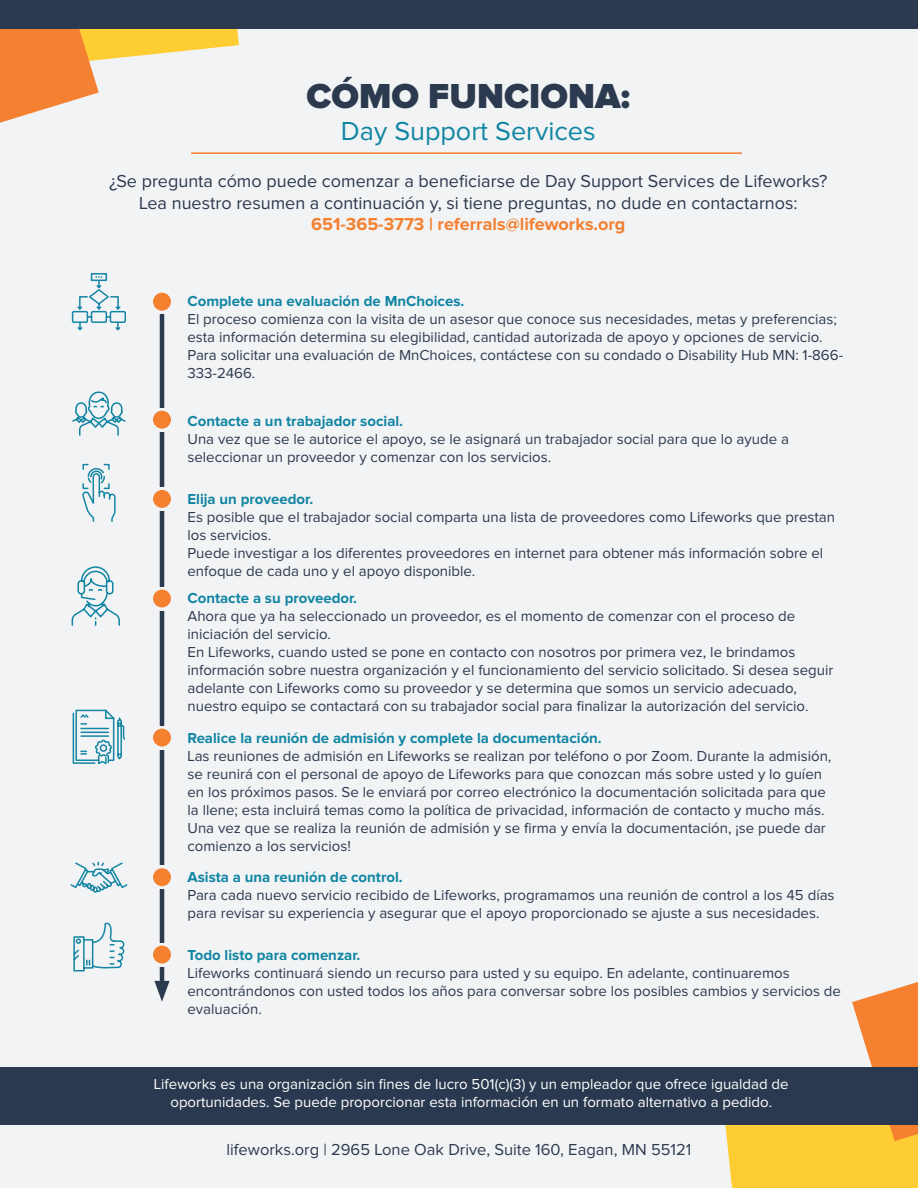
<style>
.page{position:relative;width:918px;height:1188px;background:#f2f3f4}
.page>*{position:absolute;margin:0;border:0;box-sizing:border-box;transform-origin:0 0}
.t1{font:900 36px "Proxima Nova";color:#2c3a4f}
.t2{font:27px "Proxima Nova";color:#1085a3}
.t3{font:18px "Proxima Nova";color:#2c3a4f}
.t4{font:700 18px "Proxima Nova";color:#f48031}
.t5{font:16.5px "Proxima Nova";color:#2c3a4f}
.t6{font:15px/18px "Proxima Nova";color:#2c3a4f}
.t7{font:700 15px "Proxima Nova";color:#1085a3}
.t8{font:15px/18px "Proxima Nova";color:#fff;text-align:center}
.s1{color:#f48030}
</style>
<div class="page">
<hr style="left:160px;top:302px;width:4px;height:687px;background:#2c3a4f">
<svg style="left:154px;top:981px;width:16px;height:21px"></svg>
<div style="left:150px;top:587px;width:24px;height:23px;background:#f2f3f4"></div>
<div style="left:150px;top:726px;width:24px;height:23px;background:#f2f3f4"></div>
<div style="left:150px;top:866px;width:24px;height:23px;background:#f2f3f4"></div>
<div style="left:150px;top:943px;width:24px;height:23px;background:#f2f3f4"></div>
<div style="left:153px;top:590px;width:18px;height:18px;background:#f48030;border-radius:50%"></div>
<div style="left:153px;top:729px;width:18px;height:18px;background:#f48030;border-radius:50%"></div>
<div style="left:153px;top:868px;width:18px;height:18px;background:#f48030;border-radius:50%"></div>
<div style="left:153px;top:946px;width:18px;height:18px;background:#f48030;border-radius:50%"></div>
<svg style="left:73px;top:922px;width:52px;height:50px"></svg>
<svg style="left:70px;top:861px;width:58px;height:32px"></svg>
<svg style="left:72px;top:709px;width:54px;height:56px"></svg>
<div style="left:0;top:0;width:918px;height:29px;background:#2c3a4f"></div>
<hr style="left:191px;top:152px;width:551px;height:2px;background:#f48030">
<svg style="left:725px;top:982px;width:193px;height:206px"></svg>
<svg style="left:0;top:29px;width:239px;height:494px"></svg>
<div style="left:0;top:1067px;width:918px;height:58px;background:#2a394f"></div>
<svg style="left:71px;top:566px;width:49px;height:60px"></svg>
<p class="t1" style="left:306px;top:75px;width:325px">CÓMO FUNCIONA:</p>
<p class="t2" style="left:341px;top:119px;width:256px">Day Support Services</p>
<p class="t3" style="left:109px;top:173px;width:720px">¿Se pregunta cómo puede comenzar a beneficiarse de Day Support Services de Lifeworks?</p>
<p class="t3" style="left:139px;top:195px;width:660px">Lea nuestro resumen a continuación y, si tiene preguntas, no dude en contactarnos:</p>
<p class="t4" style="left:311px;top:214px;width:316px"><span class="s1">651-365-3773 |</span> referrals@lifeworks.org</p>
<p class="t7" style="left:188px;top:292px;width:278px">Complete una evaluación de MnChoices.</p>
<p class="t6" style="left:188px;top:311px;width:657px">El proceso comienza con la visita de un asesor que conoce sus necesidades, metas y preferencias; esta información determina su elegibilidad, cantidad autorizada de apoyo y opciones de servicio.<br>Para solicitar una evaluación de MnChoices, contáctese con su condado o Disability Hub MN: 1-866- 333-2466.</p>
<p class="t7" style="left:188px;top:412px;width:217px">Contacte a un trabajador social.</p>
<p class="t6" style="left:188px;top:431px;width:603px">Una vez que se le autorice el apoyo, se le asignará un trabajador social para que lo ayude a seleccionar un proveedor y comenzar con los servicios.</p>
<p class="t7" style="left:188px;top:490px;width:127px">Elija un proveedor.</p>
<p class="t6" style="left:188px;top:509px;width:649px">Es posible que el trabajador social comparta una lista de proveedores como Lifeworks que prestan los servicios.</p>
<p class="t6" style="left:188px;top:545px;width:637px">Puede investigar a los diferentes proveedores en internet para obtener más información sobre el enfoque de cada uno y el apoyo disponible.</p>
<p class="t7" style="left:188px;top:589px;width:171px">Contacte a su proveedor.</p>
<p class="t6" style="left:188px;top:608px;width:609px">Ahora que ya ha seleccionado un proveedor, es el momento de comenzar con el proceso de iniciación del servicio.</p>
<p class="t6" style="left:188px;top:644px;width:647px">En Lifeworks, cuando usted se pone en contacto con nosotros por primera vez, le brindamos información sobre nuestra organización y el funcionamiento del servicio solicitado. Si desea seguir adelante con Lifeworks como su proveedor y se determina que somos un servicio adecuado, nuestro equipo se contactará con su trabajador social para finalizar la autorización del servicio.</p>
<p class="t7" style="left:188px;top:729px;width:416px">Realice la reunión de admisión y complete la documentación.</p>
<p class="t6" style="left:188px;top:747px;width:645px">Las reuniones de admisión en Lifeworks se realizan por teléfono o por Zoom. Durante la admisión, se reunirá con el personal de apoyo de Lifeworks para que conozcan más sobre usted y lo guíen en los próximos pasos. Se le enviará por correo electrónico la documentación solicitada para que la llene; esta incluirá temas como la política de privacidad, información de contacto y mucho más.<br>Una vez que se realiza la reunión de admisión y se firma y envía la documentación, ¡se puede dar comienzo a los servicios!</p>
<p class="t7" style="left:188px;top:868px;width:217px">Asista a una reunión de control.</p>
<p class="t6" style="left:188px;top:887px;width:649px">Para cada nuevo servicio recibido de Lifeworks, programamos una reunión de control a los 45 días para revisar su experiencia y asegurar que el apoyo proporcionado se ajuste a sus necesidades.</p>
<p class="t7" style="left:188px;top:946px;width:174px">Todo listo para comenzar.</p>
<p class="t6" style="left:188px;top:965px;width:655px">Lifeworks continuará siendo un recurso para usted y su equipo. En adelante, continuaremos encontrándonos con usted todos los años para conversar sobre los posibles cambios y servicios de evaluación.</p>
<p class="t8" style="left:154px;top:1076px;width:636px">Lifeworks es una organización sin fines de lucro 501(c)(3) y un empleador que ofrece igualdad de oportunidades. Se puede proporcionar esta información en un formato alternativo a pedido.</p>
<p class="t5" style="left:227px;top:1142px;width:466px">lifeworks.org | 2965 Lone Oak Drive, Suite 160, Eagan, MN 55121</p>
</div>
